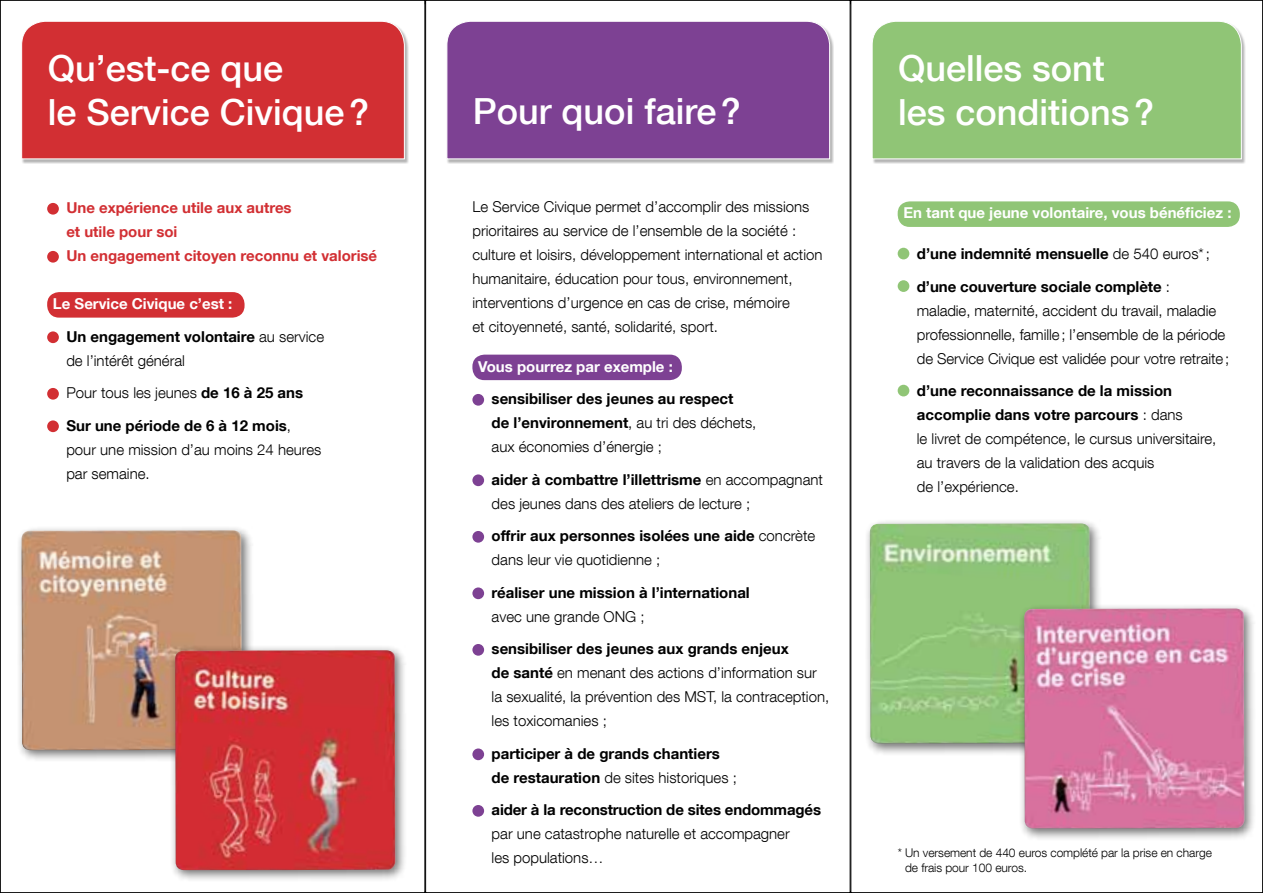
<style>
.page{position:relative;width:1263px;height:893px;background:#fff}
.page>*{position:absolute;margin:0;border:0;box-sizing:border-box;transform-origin:0 0}
.t1{font:500 36px/43.2px "Helvetica Neue LT Com";color:#fff}
.t2{font:300 15px/24px "Helvetica Neue LT Com";color:#000}
.t3{font:700 15px/24px "Helvetica Neue LT Com";color:#000}
.t4{font:700 15px/32.5px "Helvetica Neue LT Com";color:#fff}
.t5{font:700 15px/24px "Helvetica Neue LT Com";color:#d22f33}
.t6{font:300 12px/14.4px "Helvetica Neue LT Com";letter-spacing:-.005em;color:#000}
.s1{color:#000}
.s2{font-weight:300;color:#000}
.s3{font-weight:700}
.s4{font-weight:300}
</style>
<div class="page">
<div style="left:864px;top:517px;width:238px;height:238px;background:#000;opacity:.55"></div>
<img style="left:870px;top:523px;width:220px;height:221px">
<div style="left:1018px;top:602px;width:239px;height:238px;background:#000;opacity:.55"></div>
<img style="left:1024px;top:608px;width:220px;height:221px">
<div style="left:15px;top:524px;width:239px;height:238px;background:#000;opacity:.55"></div>
<img style="left:22px;top:530px;width:220px;height:220px">
<div style="left:169px;top:644px;width:239px;height:238px;background:#000;opacity:.55"></div>
<img style="left:175px;top:650px;width:220px;height:220px">
<div style="left:898px;top:201px;width:342px;height:26px;background:#90c576;border-radius:12px"></div>
<div style="left:898px;top:248px;width:11px;height:11px;background:#90c576;border-radius:50%"></div>
<div style="left:898px;top:280px;width:11px;height:12px;background:#90c576;border-radius:50%"></div>
<div style="left:898px;top:385px;width:11px;height:11px;background:#90c576;border-radius:50%"></div>
<div style="left:472px;top:355px;width:210px;height:25px;background:#7d4193;border-radius:12px"></div>
<div style="left:472px;top:394px;width:12px;height:12px;background:#7d4193;border-radius:50%"></div>
<div style="left:472px;top:474px;width:12px;height:12px;background:#7d4193;border-radius:50%"></div>
<div style="left:472px;top:531px;width:12px;height:12px;background:#7d4193;border-radius:50%"></div>
<div style="left:472px;top:587px;width:12px;height:12px;background:#7d4193;border-radius:50%"></div>
<div style="left:472px;top:644px;width:12px;height:12px;background:#7d4193;border-radius:50%"></div>
<div style="left:472px;top:748px;width:12px;height:12px;background:#7d4193;border-radius:50%"></div>
<div style="left:472px;top:805px;width:12px;height:12px;background:#7d4193;border-radius:50%"></div>
<div style="left:47px;top:203px;width:12px;height:12px;background:#d22f33;border-radius:50%"></div>
<div style="left:47px;top:251px;width:12px;height:12px;background:#d22f33;border-radius:50%"></div>
<div style="left:47px;top:292px;width:198px;height:26px;background:#d22f33;border-radius:12px"></div>
<div style="left:47px;top:331px;width:12px;height:12px;background:#d22f33;border-radius:50%"></div>
<div style="left:47px;top:388px;width:12px;height:12px;background:#d22f33;border-radius:50%"></div>
<div style="left:47px;top:420px;width:12px;height:12px;background:#d22f33;border-radius:50%"></div>
<div style="left:21px;top:21px;width:388px;height:142px;background:#000;opacity:.3"></div>
<div style="left:21px;top:21px;width:384px;height:139px;background:#d22f33"></div>
<div style="left:447px;top:21px;width:387px;height:142px;background:#000;opacity:.3"></div>
<div style="left:447px;top:21px;width:383px;height:139px;background:#7d4193"></div>
<div style="left:872px;top:21px;width:373px;height:142px;background:#bcbcbc"></div>
<div style="left:872px;top:21px;width:370px;height:139px;background:#90c576"></div>
<h1 class="t1" style="left:48px;top:47px;width:323px">Qu’est-ce que<br>le Service Civique?</h1>
<p class="t5" style="left:66px;top:195px;width:312px">Une expérience utile aux autres<br>et utile pour soi<br>Un engagement citoyen reconnu et valorisé</p>
<p class="t4" style="left:66px;top:287px;width:259px;text-indent:-13px">Le Service Civique c’est :<br><span class="s1">Un engagement volontaire</span> <span class="s2">au service</span></p>
<p class="t2" style="left:66px;top:344px;width:238px;line-height:32.5px">de l’intérêt général<br>Pour tous les jeunes <span class="s3">de 16 à 25 ans<br>Sur une période de 6 à 12 mois</span>,</p>
<p class="t2" style="left:66px;top:437px;width:257px">pour une mission d’au moins 24 heures par semaine.</p>
<h1 class="t1" style="left:473px;top:89px;width:269px">Pour quoi faire?</h1>
<p class="t2" style="left:472px;top:194px;width:352px">Le Service Civique permet d’accomplir des missions prioritaires au service de l’ensemble de la société : culture et loisirs, développement international et action humanitaire, éducation pour tous, environnement, interventions d’urgence en cas de crise, mémoire<br>et citoyenneté, santé, solidarité, sport.</p>
<p class="t4" style="left:478px;top:350px;width:196px">Vous pourrez par exemple :</p>
<p class="t3" style="left:492px;top:386px;width:266px">sensibiliser des jeunes au respect<br>de l’environnement<span class="s4">, au tri des déchets, aux économies d’énergie ;</span></p>
<p class="t2" style="left:492px;top:467px;width:333px"><span class="s3">aider à combattre l’illettrisme</span> en accompagnant des jeunes dans des ateliers de lecture ;</p>
<p class="t3" style="left:492px;top:523px;width:325px">offrir aux personnes isolées une aide <span class="s4">concrète dans leur vie quotidienne ;</span></p>
<p class="t3" style="left:492px;top:580px;width:260px">réaliser une mission à l’international</p>
<p class="t2" style="left:492px;top:604px;width:155px">avec une grande ONG ;</p>
<p class="t2" style="left:492px;top:636px;width:339px"><span class="s3">sensibiliser des jeunes aux grands enjeux<br>de santé</span> en menant des actions d’information sur la sexualité, la prévention des MST, la contraception, les toxicomanies ;</p>
<p class="t3" style="left:492px;top:741px;width:247px">participer à de grands chantiers de restauration <span class="s4">de sites historiques ;</span></p>
<p class="t3" style="left:492px;top:797px;width:331px">aider à la reconstruction de sites endommagés</p>
<p class="t2" style="left:492px;top:821px;width:300px">par une catastrophe naturelle et accompagner les populations…</p>
<h1 class="t1" style="left:898px;top:47px;width:257px">Quelles sont les conditions?</h1>
<p class="t4" style="left:903px;top:196px;width:330px">En tant que jeune volontaire, vous bénéficiez :</p>
<p class="t3" style="left:917px;top:237px;width:294px;line-height:32.5px">d’une indemnité mensuelle <span class="s4">de 540 euros*; </span>d’une couverture sociale complète <span class="s4">:</span></p>
<p class="t2" style="left:917px;top:298px;width:314px">maladie, maternité, accident du travail, maladie professionnelle, famille; l’ensemble de la période de Service Civique est validée pour votre retraite;</p>
<p class="t2" style="left:917px;top:379px;width:301px"><span class="s3">d’une reconnaissance de la mission accomplie dans votre parcours</span> : dans<br>le livret de compétence, le cursus universitaire, au travers de la validation des acquis<br>de l’expérience.</p>
<p class="t6" style="left:905px;top:846px;width:308px;text-indent:-7px">* Un versement de 440 euros complété par la prise en charge de frais pour 100 euros.</p>
</div>
